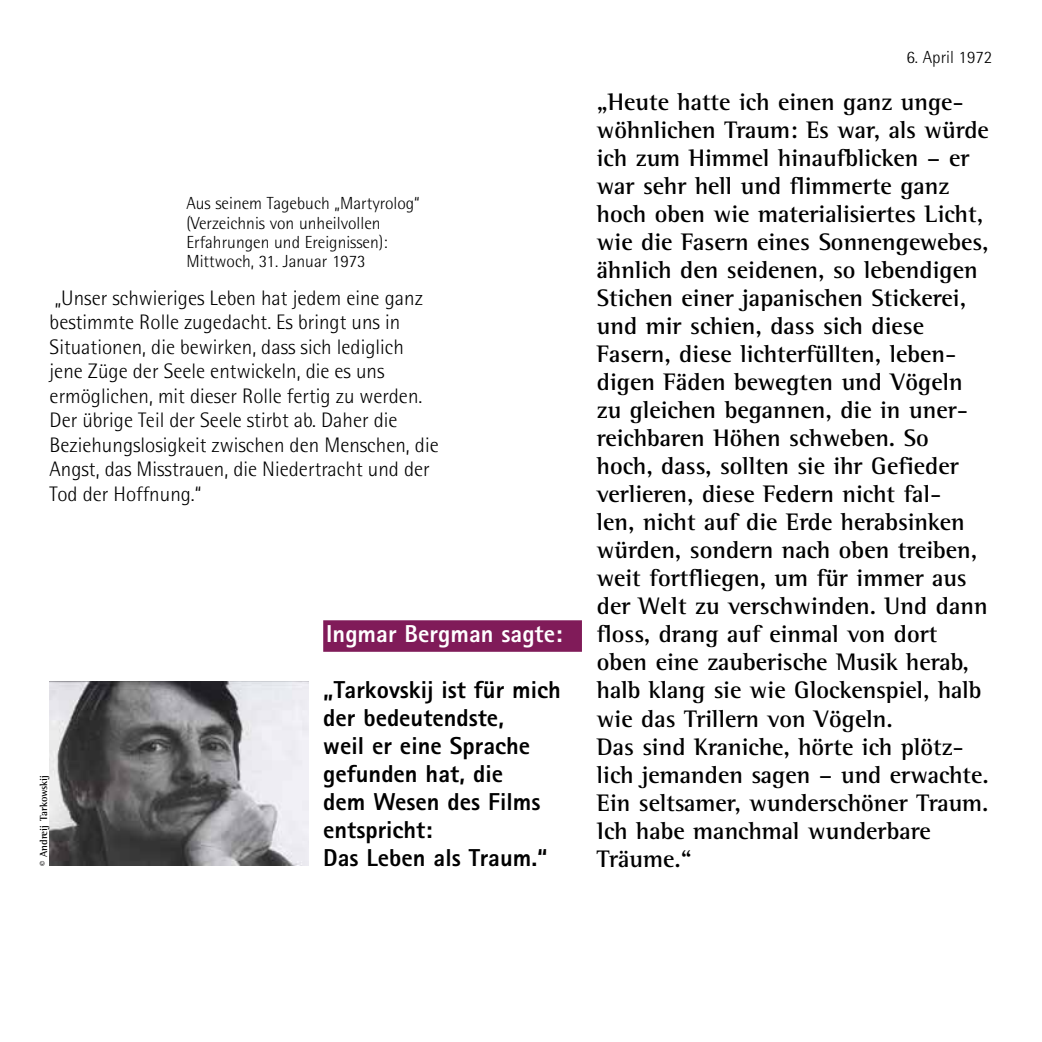
<style>
.page{position:relative;width:1042px;height:1042px;background:#fff}
.page>*{position:absolute;margin:0;border:0;box-sizing:border-box;transform-origin:0 0}
.t1{font:700 24.5px/28px "Rotis Semi Serif";color:#000}
.t2{font:800 24.5px/28px "Rotis Sans Serif";color:#000}
.t3{font:800 24.5px "Rotis Sans Serif";color:#fff}
.t4{font:300 21px/24.5px "Rotis Semi Sans";color:#000}
.t5{font:300 17.5px/19.2px "Rotis Semi Sans";color:#000}
.t6{font:700 10.5px "Rotis Semi Serif";color:#000}
</style>
<div class="page">
<img style="left:50px;top:681px;width:258px;height:185px">
<div style="left:323px;top:620px;width:259px;height:32px;background:#801b59"></div>
<p class="t5" style="left:186px;top:194px;width:235px">Aus seinem Tagebuch „Martyrolog“ (Verzeichnis von unheilvollen<br>Erfahrungen und Ereignissen):<br>Mittwoch, 31. Januar 1973</p>
<p class="t4" style="left:50px;top:285px;width:391px">„Unser schwieriges Leben hat jedem eine ganz bestimmte Rolle zugedacht. Es bringt uns in Situationen, die bewirken, dass sich lediglich jene Züge der Seele entwickeln, die es uns ermöglichen, mit dieser Rolle fertig zu werden.<br>Der übrige Teil der Seele stirbt ab. Daher die Beziehungslosigkeit zwischen den Menschen, die Angst, das Misstrauen, die Niedertracht und der Tod der Hoffnung.“</p>
<p class="t6" style="left:37px;top:866px;width:94px;rotate:-90deg">© Andreij Tarkowskij</p>
<p class="t3" style="left:326px;top:618px;width:237px">Ingmar Bergman sagte:</p>
<p class="t2" style="left:323px;top:675px;width:239px">„Tarkovskij ist für mich der bedeutendste,<br>weil er eine Sprache gefunden hat, die<br>dem Wesen des Films entspricht:<br>Das Leben als Traum.“</p>
<p class="t5" style="left:906px;top:47px;width:87px">6. April 1972</p>
<p class="t1" style="left:597px;top:88px;width:394px">„Heute hatte ich einen ganz unge&shy;wöhnlichen Traum: Es war, als würde ich zum Himmel hinaufblicken – er war sehr hell und flimmerte ganz hoch oben wie materialisiertes Licht, wie die Fasern eines Sonnengewebes, ähnlich den seidenen, so lebendigen Stichen einer japanischen Stickerei, und mir schien, dass sich diese Fasern, diese lichterfüllten, leben&shy;digen Fäden bewegten und Vögeln zu gleichen begannen, die in uner&shy;reichbaren Höhen schweben. So hoch, dass, sollten sie ihr Gefieder verlieren, diese Federn nicht fal-<br>len, nicht auf die Erde herabsinken würden, sondern nach oben treiben, weit fortfliegen, um für immer aus der Welt zu verschwinden. Und dann floss, drang auf einmal von dort oben eine zauberische Musik herab, halb klang sie wie Glockenspiel, halb wie das Trillern von Vögeln.<br>Das sind Kraniche, hörte ich plötz&shy;lich jemanden sagen – und erwachte.<br>Ein seltsamer, wunderschöner Traum.<br>Ich habe manchmal wunderbare Träume.“</p>
</div>
